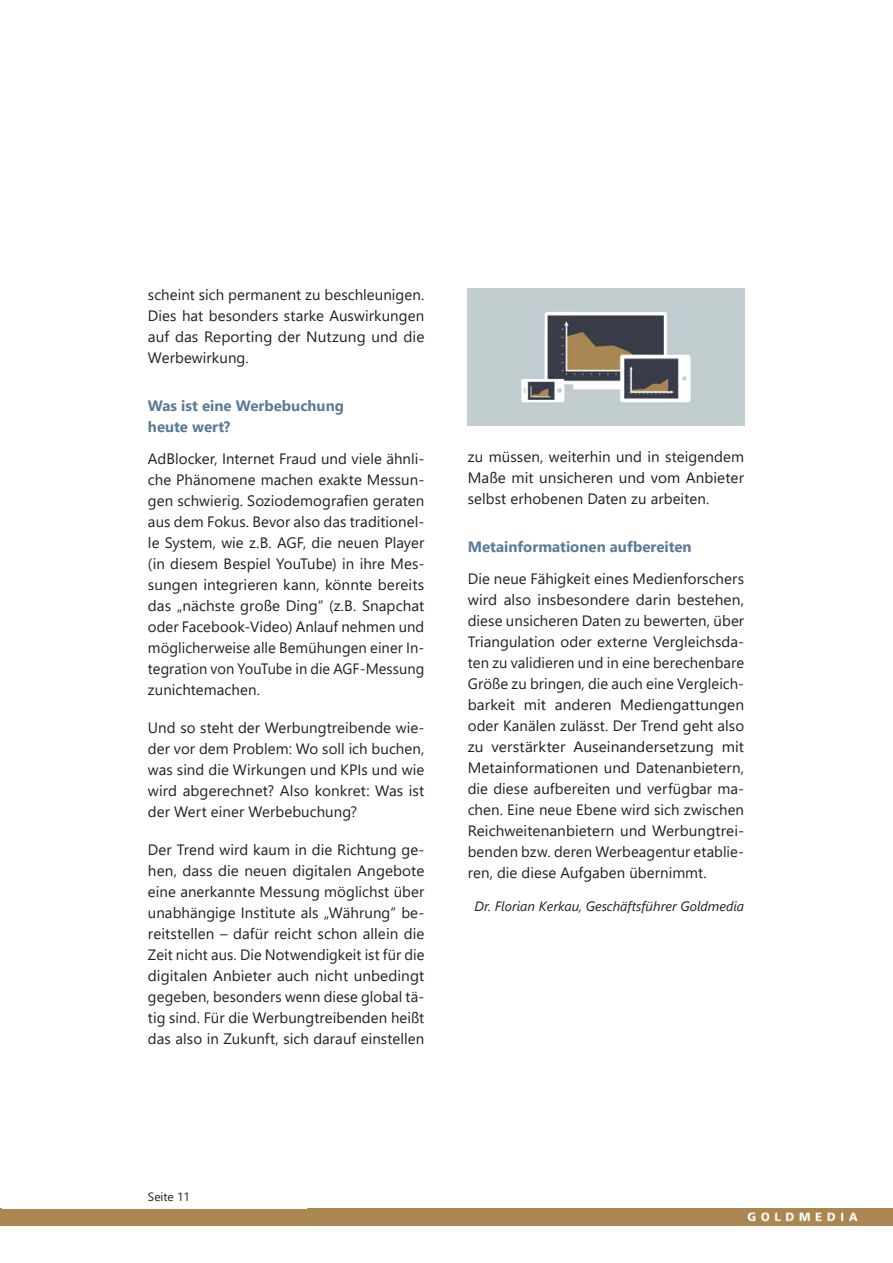
<style>
.page{position:relative;width:893px;height:1263px;background:#fff}
.page>*{position:absolute;margin:0;border:0;box-sizing:border-box;transform-origin:0 0}
.t1{font:15px/21px "Segoe UI";letter-spacing:.005em;color:#231f20;text-align:justify}
.t2{font:700 15px/21px "Segoe UI";color:#5c7a96}
.t3{font:italic 13.5px "Segoe UI";color:#231f20}
.t4{font:12px "Segoe UI";color:#231f20}
</style>
<div class="page">
<img style="left:312px;top:1209px;width:581px;height:17px">
<svg style="left:0;top:1209px;width:1px;height:17px"></svg>
<div style="left:1px;top:1209px;width:311px;height:17px;background:#ab8852"></div>
<img style="left:468px;top:289px;width:276px;height:137px">
<p class="t1" style="left:148px;top:282px;width:278px">scheint sich permanent zu beschleunigen.<br>Dies hat besonders starke Auswirkungen auf das Reporting der Nutzung und die Werbewirkung.</p>
<p class="t2" style="left:148px;top:394px;width:198px">Was ist eine Werbebuchung heute wert?</p>
<p class="t1" style="left:148px;top:446px;width:278px">AdBlocker, Internet Fraud und viele ähnli&shy;che Phänomene machen exakte Messun&shy;gen schwierig. Soziodemografien geraten aus dem Fokus. Bevor also das traditionel&shy;le System, wie z.B. AGF, die neuen Player (in diesem Bespiel YouTube) in ihre Mes&shy;sungen integrieren kann, könnte bereits das „nächste große Ding“ (z.B. Snapchat oder Facebook-Video) Anlauf nehmen und möglicherweise alle Bemühungen einer In&shy;tegration von YouTube in die AGF-Messung zunichtemachen.</p>
<p class="t1" style="left:148px;top:715px;width:278px">Und so steht der Werbungtreibende wie&shy;der vor dem Problem: Wo soll ich buchen, was sind die Wirkungen und KPIs und wie wird abgerechnet? Also konkret: Was ist der Wert einer Werbebuchung?</p>
<p class="t1" style="left:148px;top:837px;width:278px">Der Trend wird kaum in die Richtung ge&shy;hen, dass die neuen digitalen Angebote eine anerkannte Messung möglichst über unabhängige Institute als „Währung“ be&shy;reitstellen – dafür reicht schon allein die Zeit nicht aus. Die Notwendigkeit ist für die digitalen Anbieter auch nicht unbedingt gegeben, besonders wenn diese global tä&shy;tig sind. Für die Werbungtreibenden heißt das also in Zukunft, sich darauf einstellen</p>
<p class="t1" style="left:468px;top:444px;width:278px">zu müssen, weiterhin und in steigendem Maße mit unsicheren und vom Anbieter selbst erhobenen Daten zu arbeiten.</p>
<p class="t2" style="left:468px;top:535px;width:225px">Metainformationen aufbereiten</p>
<p class="t1" style="left:468px;top:566px;width:278px">Die neue Fähigkeit eines Medienforschers wird also insbesondere darin bestehen, diese unsicheren Daten zu bewerten, über Triangulation oder externe Vergleichsda&shy;ten zu validieren und in eine berechenbare Größe zu bringen, die auch eine Vergleich&shy;barkeit mit anderen Mediengattungen oder Kanälen zulässt. Der Trend geht also zu verstärkter Auseinandersetzung mit Metainformationen und Datenanbietern, die diese aufbereiten und verfügbar ma&shy;chen. Eine neue Ebene wird sich zwischen Reichweitenanbietern und Werbungtrei&shy;benden bzw. deren Werbeagentur etablie&shy;ren, die diese Aufgaben übernimmt.</p>
<p class="t3" style="left:475px;top:895px;width:271px">Dr. Florian Kerkau, Geschäftsführer Goldmedia</p>
<p class="t4" style="left:148px;top:1185px;width:44px">Seite 11</p>
</div>
